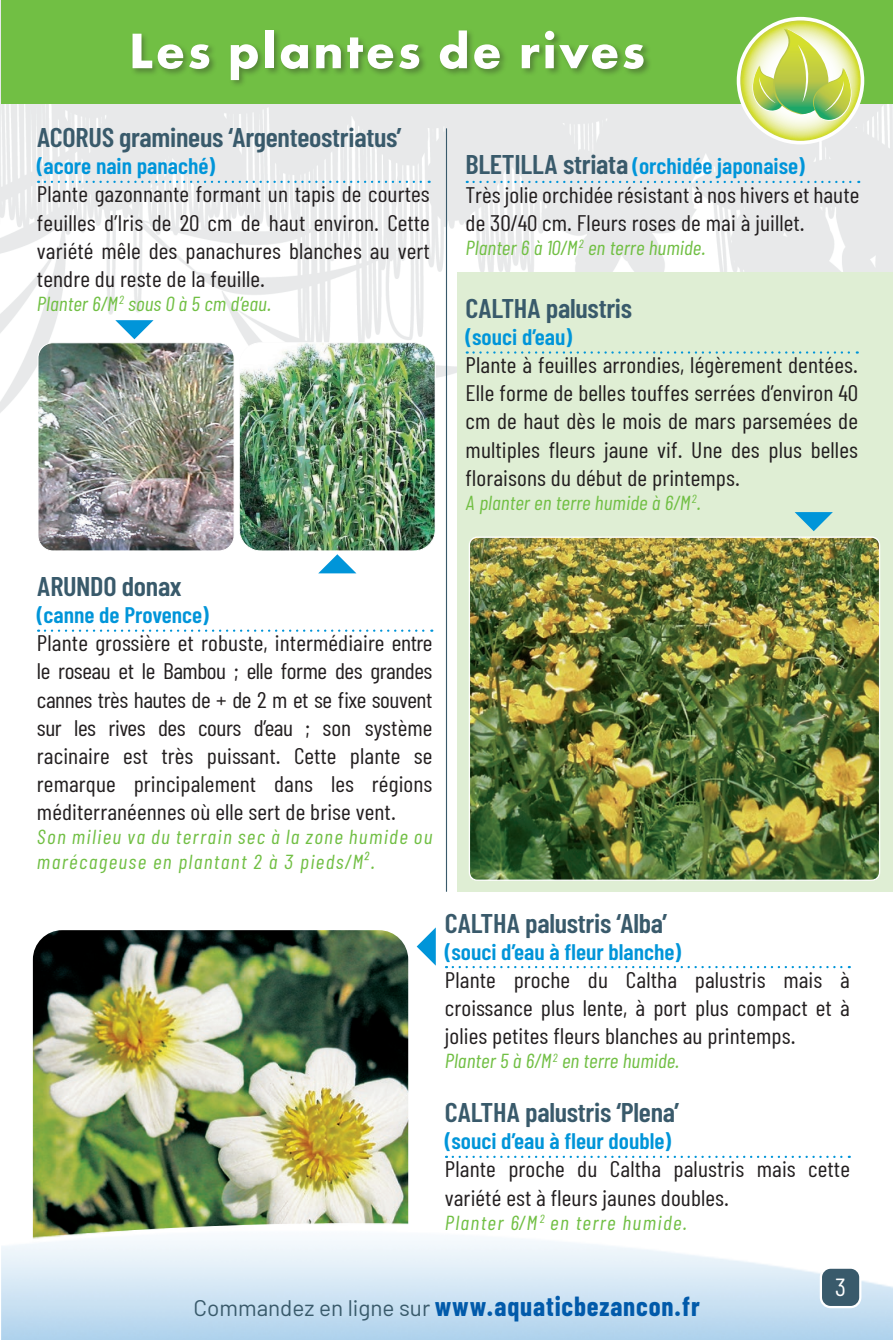
<style>
.page{position:relative;width:893px;height:1340px;background:#fff}
.page>*{position:absolute;margin:0;border:0;box-sizing:border-box;transform-origin:0 0}
.t1{font:700 51.75px "Futura PT";letter-spacing:.05em;color:#fff}
.t2{font:600 27px "Barlow Condensed";letter-spacing:-.01em;color:#395a6b;scale:1.05 1}
.t3{font:700 27px "Barlow Condensed";letter-spacing:.03em;color:#015aaa}
.t4{font:24.75px "Barlow Condensed";color:#fff}
.t5{font:22.5px/28.1px "Barlow Condensed";letter-spacing:.005em;color:#231f20;text-align:justify;scale:1.05 1}
.t6{font:600 22.5px "Barlow Condensed";color:#0095d9;scale:1.05 1}
.t7{font:italic 20.25px "Barlow Condensed";letter-spacing:.005em;color:#71bf44;scale:1.05 1}
.t8{font:italic 20.25px/24.3px "Barlow Condensed";letter-spacing:.065em;color:#71bf44;scale:1.05 1}
.s1{font-weight:600;font-size:27px;color:#395a6b}
.s2{font-weight:600;color:#0095d9}
.s3{font-family:"Barlow";font-weight:400;font-size:22.5px;color:#395a6b}
</style>
<div class="page">
<img style="left:0;top:0;width:893px;height:576px">
<img style="left:33px;top:930px;width:375px;height:292px">
<div style="left:458px;top:272px;width:435px;height:619px;background:#dfeed4"></div>
<img style="left:1px;top:1222px;width:892px;height:117px">
<div style="left:1px;top:0;width:892px;height:104px;background:#71bf44"></div>
<svg style="left:417px;top:927px;width:19px;height:38px"></svg>
<svg style="left:453px;top:966px;width:397px;height:2px"></svg>
<svg style="left:453px;top:1155px;width:397px;height:2px"></svg>
<svg style="left:45px;top:181px;width:385px;height:2px"></svg>
<svg style="left:467px;top:181px;width:392px;height:2px"></svg>
<svg style="left:467px;top:351px;width:391px;height:2px"></svg>
<img style="left:38px;top:343px;width:196px;height:208px">
<div style="left:38px;top:342px;width:196px;height:209px;border:1px solid #fff;border-radius:15px"></div>
<img style="left:239px;top:343px;width:196px;height:208px">
<div style="left:239px;top:342px;width:197px;height:209px;border:1px solid #fff;border-radius:21px"></div>
<img style="left:469px;top:538px;width:411px;height:342px">
<div style="left:469px;top:536px;width:411px;height:344px;border:1px solid #fff;border-radius:8px"></div>
<hr style="left:446px;top:128px;width:1px;height:763px;background:#395a6b">
<svg style="left:115px;top:320px;width:39px;height:19px"></svg>
<svg style="left:318px;top:554px;width:38px;height:19px"></svg>
<svg style="left:738px;top:19px;width:124px;height:124px"></svg>
<div style="left:737px;top:17px;width:127px;height:127px;border:4px solid #fff;border-radius:50%"></div>
<svg style="left:741px;top:28px;width:124px;height:101px;background:#c9dc85"></svg>
<div style="left:130px;top:28px;width:522px;height:59px;background:#231f20;opacity:.35"></div>
<svg style="left:795px;top:512px;width:38px;height:19px"></svg>
<svg style="left:45px;top:629px;width:387px;height:3px"></svg>
<div style="left:821px;top:1267px;width:39px;height:39px;background:#395a6b;border-radius:10px"></div>
<div style="left:820px;top:1266px;width:41px;height:42px;border:2px solid #fff;border-radius:10px"></div>
<h1 class="t1" style="left:129px;top:18px;width:517px">Les plantes de rives</h1>
<p class="t2" style="left:37px;top:121px;width:349px">ACORUS gramineus ‘Argenteostriatus’</p>
<p class="t6" style="left:37px;top:152px;width:171px">(acore nain panaché)</p>
<p class="t5" style="left:37px;top:180px;width:376px">Plante gazonnante formant un tapis de courtes feuilles d’Iris de 20 cm de haut environ. Cette variété mêle des panachures blanches au vert tendre du reste de la feuille.</p>
<p class="t7" style="left:37px;top:291px;width:225px">Planter 6/M<sup>2</sup> sous 0 à 5 cm d’eau.</p>
<p class="t5" style="left:466px;top:152px;width:377px;text-align:left"><span class="s1">BLETILLA striata</span> <span class="s2">(orchidée japonaise)<br></span>Très jolie orchidée résistant à nos hivers et haute de 30/40 cm. Fleurs roses de mai à juillet.</p>
<p class="t7" style="left:466px;top:235px;width:230px">Planter 6 à 10/M<sup>2</sup> en terre humide.</p>
<p class="t2" style="left:466px;top:291px;width:160px">CALTHA palustris</p>
<p class="t6" style="left:466px;top:323px;width:103px">(souci d’eau)</p>
<p class="t5" style="left:466px;top:350px;width:375px">Plante à feuilles arrondies, légèrement dentées.<br>Elle forme de belles touffes serrées d’environ 40 cm de haut dès le mois de mars parsemées de multiples fleurs jaune vif. Une des plus belles floraisons du début de printemps.</p>
<p class="t7" style="left:466px;top:490px;width:226px">A planter en terre humide à 6/M<sup>2</sup>.</p>
<p class="t2" style="left:37px;top:569px;width:139px">ARUNDO donax</p>
<p class="t6" style="left:37px;top:601px;width:165px">(canne de Provence)</p>
<p class="t5" style="left:37px;top:628px;width:378px">Plante grossière et robuste, intermédiaire entre le roseau et le Bambou ; elle forme des grandes cannes très hautes de + de 2 m et se fixe souvent sur les rives des cours d’eau ; son système racinaire est très puissant. Cette plante se remarque principalement dans les régions méditerranéennes où elle sert de brise vent.</p>
<p class="t8" style="left:37px;top:824px;width:378px">Son milieu va du terrain sec à la zone humide ou marécageuse en plantant 2 à 3 pieds/M².</p>
<p class="t2" style="left:445px;top:906px;width:213px">CALTHA palustris ‘Alba’</p>
<p class="t6" style="left:445px;top:937px;width:226px">(souci d’eau à fleur blanche)</p>
<p class="t5" style="left:445px;top:964px;width:387px">Plante proche du Caltha palustris mais à croissance plus lente, à port plus compact et à jolies petites fleurs blanches au printemps.</p>
<p class="t7" style="left:445px;top:1048px;width:225px">Planter 5 à 6/M<sup>2</sup> en terre humide.</p>
<p class="t2" style="left:445px;top:1095px;width:225px">CALTHA palustris ‘Plena’</p>
<p class="t6" style="left:445px;top:1127px;width:217px">(souci d’eau à fleur double)</p>
<p class="t5" style="left:445px;top:1154px;width:387px">Plante proche du Caltha palustris mais cette variété est à fleurs jaunes doubles.</p>
<p class="t8" style="left:445px;top:1209px;width:232px">Planter 6/M<sup>2</sup> en terre humide.</p>
<p class="t3" style="left:194px;top:1289px;width:508px"><span class="s3">Commandez en ligne sur</span> www.aquaticbezancon.fr</p>
<p class="t4" style="left:835px;top:1271px;width:12px">3</p>
</div>
